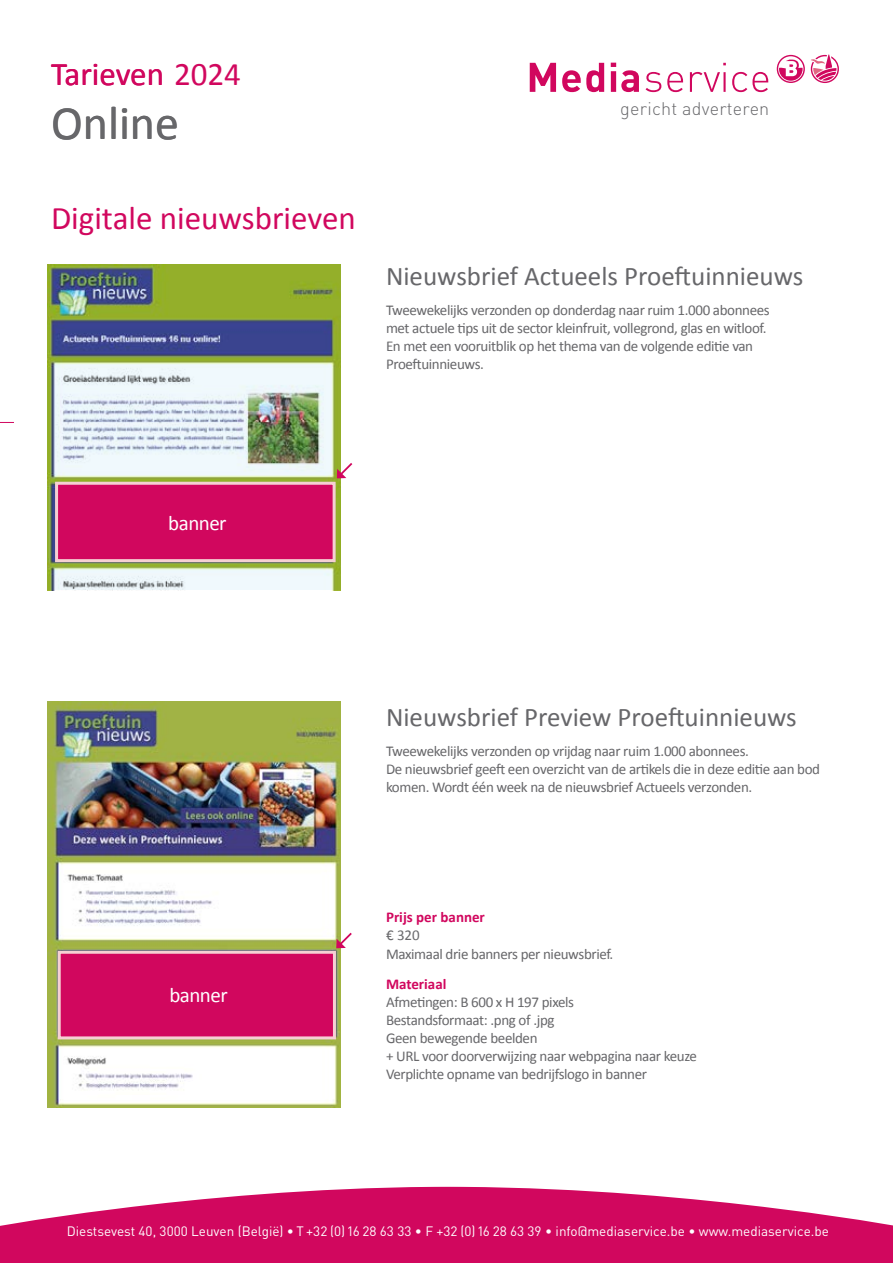
<style>
.page{position:relative;width:893px;height:1263px;background:#fff}
.page>*{position:absolute;margin:0;border:0;box-sizing:border-box;transform-origin:0 0}
.t1{font:48px "Calibri";color:#67676a}
.t2{font:33px "Calibri";color:#d1075e}
.t3{font:27px "Calibri";color:#67676a}
.t4{font:21px "Calibri";letter-spacing:-.025em;color:#fff}
.t5{font:300 18px "DINOT";letter-spacing:.015em;color:#67676a}
.t6{font:15px/18px "Calibri";letter-spacing:-.025em;color:#67676a}
.t7{font:700 15px "Calibri";color:#d1075e}
.t8{font:15px "Calibri";color:#69696c}
.t9{font:13.5px "DINOT";color:#fff}
</style>
<div class="page">
<img style="left:48px;top:702px;width:293px;height:405px">
<svg style="left:336px;top:931px;width:16px;height:17px"></svg>
<img style="left:48px;top:265px;width:293px;height:325px">
<div style="left:55px;top:482px;width:281px;height:80px;background:#d1075e;border:3px solid #f5d0d3"></div>
<div style="left:58px;top:951px;width:278px;height:88px;background:#d1075e;border:3px solid #f5d0d3"></div>
<svg style="left:337px;top:461px;width:16px;height:17px"></svg>
<svg style="left:0;top:1187px;width:893px;height:76px;fill:#d1075e"></svg>
<svg style="left:530px;top:63px;width:26px;height:29px"></svg>
<svg style="left:562px;top:63px;width:42px;height:29px"></svg>
<svg style="left:611px;top:63px;width:28px;height:29px"></svg>
<svg style="left:646px;top:72px;width:15px;height:20px"></svg>
<svg style="left:667px;top:72px;width:16px;height:20px"></svg>
<svg style="left:690px;top:72px;width:30px;height:20px"></svg>
<hr style="left:723px;top:72px;width:3px;height:20px;background:#d1075e">
<svg style="left:732px;top:72px;width:36px;height:20px"></svg>
<svg style="left:777px;top:54px;width:62px;height:29px"></svg>
<svg style="left:0;top:422px;width:14px;height:1px"></svg>
<h2 class="t2" style="left:51px;top:52px;width:192px">Tarieven 2024</h2>
<h1 class="t1" style="left:51px;top:90px;width:130px">Online</h1>
<h2 class="t2" style="left:51px;top:196px;width:306px">Digitale nieuwsbrieven</h2>
<p class="t5" style="left:620px;top:98px;width:151px">gericht adverteren</p>
<h3 class="t3" style="left:386px;top:257px;width:419px">Nieuwsbrief Actueels Proeftuinnieuws</h3>
<p class="t6" style="left:386px;top:300px;width:385px">Tweewekelijks verzonden op donderdag naar ruim 1.000 abonnees met actuele tips uit de sector kleinfruit, vollegrond, glas en witloof.<br>En met een vooruitblik op het thema van de volgende editie van Proeftuinnieuws.</p>
<h3 class="t4" style="left:168px;top:508px;width:60px">banner</h3>
<h3 class="t4" style="left:169px;top:980px;width:60px">banner</h3>
<h3 class="t3" style="left:386px;top:699px;width:412px">Nieuwsbrief Preview Proeftuinnieuws</h3>
<p class="t6" style="left:386px;top:742px;width:436px">Tweewekelijks verzonden op vrijdag naar ruim 1.000 abonnees.<br>De nieuwsbrief geeft een overzicht van de artikels die in deze editie aan bod komen. Wordt één week na de nieuwsbrief Actueels verzonden.</p>
<p class="t7" style="left:386px;top:907px;width:100px">Prijs per banner</p>
<p class="t8" style="left:386px;top:925px;width:35px">€ 320</p>
<p class="t6" style="left:386px;top:944px;width:229px">Maximaal drie banners per nieuwsbrief.</p>
<p class="t7" style="left:386px;top:974px;width:62px">Materiaal</p>
<p class="t6" style="left:386px;top:993px;width:312px">Afmetingen: B 600 x H 197 pixels<br>Bestandsformaat: .png of .jpg<br>Geen bewegende beelden<br>+ URL voor doorverwijzing naar webpagina naar keuze Verplichte opname van bedrijfslogo in banner</p>
<p class="t9" style="left:67px;top:1223px;width:764px">Diestsevest 40, 3000 Leuven (België) • T +32 (0)16 28 63 33 • F +32 (0)16 28 63 39 • info@mediaservice.be • www.mediaservice.be</p>
</div>
